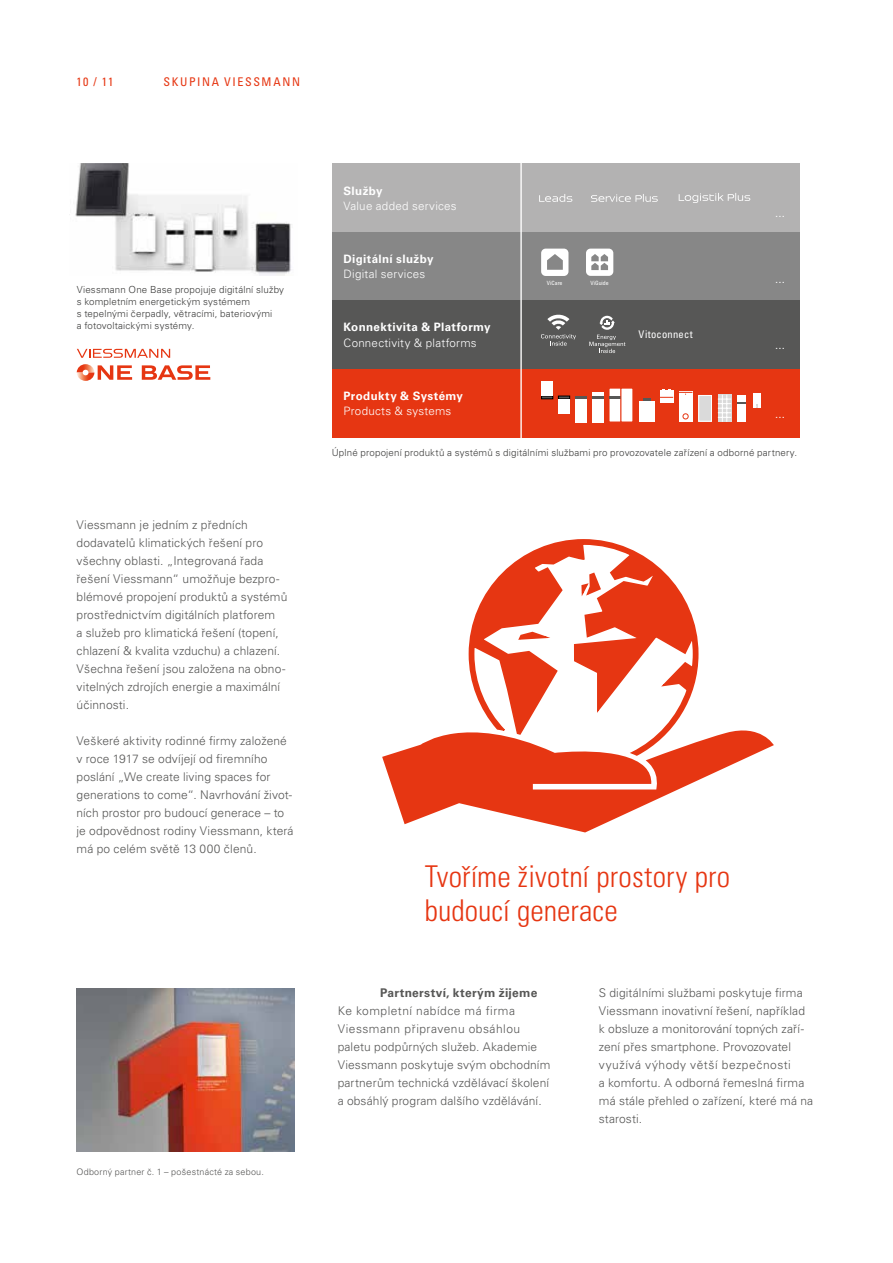
<style>
.page{position:relative;width:893px;height:1263px;background:#fff}
.page>*{position:absolute;margin:0;border:0;box-sizing:border-box;transform-origin:0 0}
.t1{font:30px/34.5px "Univers LTCYR 47 Light Cond";letter-spacing:.005em;color:#e63612}
.t2{font:14.1px "Univers LTCYR 47 Light Cond";color:#fff}
.t3{font:300 12px/18px "Univers LTCYR 45";letter-spacing:.01em;color:#575756}
.t4{font:700 12px "Univers LTCYR 65";letter-spacing:.02em;color:#575756}
.t5{font:condensed 12px "Univers LTCYR 57";letter-spacing:.13em;color:#e63612}
.t6{font:300 11.55px "Univers LTCYR 45";letter-spacing:.02em;color:#fff}
.t7{font:700 11.55px "Univers LTCYR 65";letter-spacing:.03em;color:#fff}
.t8{font:condensed 10.5px "Univers LTCYR 57";letter-spacing:.02em;color:#fff}
.t9{font:300 9.75px/12px "Univers LTCYR 45";letter-spacing:.015em;color:#3c3c3b}
.t10{font:300 9px "Univers LTCYR 45";letter-spacing:.02em;color:#575756}
.t11{font:condensed 5.85px "Univers LTCYR 57";color:#fff}
</style>
<div class="page">
<img style="left:75px;top:163px;width:217px;height:113px">
<svg style="left:77px;top:349px;width:93px;height:9px"></svg>
<svg style="left:98px;top:365px;width:34px;height:15px"></svg>
<svg style="left:142px;top:365px;width:68px;height:15px"></svg>
<img style="left:77px;top:364px;width:17px;height:17px">
<img style="left:77px;top:989px;width:217px;height:162px">
<svg style="left:468px;top:539px;width:231px;height:184px"></svg>
<svg style="left:517px;top:631px;width:37px;height:10px"></svg>
<svg style="left:580px;top:571px;width:22px;height:28px"></svg>
<svg style="left:382px;top:723px;width:392px;height:109px"></svg>
<div style="left:332px;top:164px;width:468px;height:68px;background:#b3b2b2"></div>
<div style="left:332px;top:232px;width:468px;height:69px;background:#878787"></div>
<div style="left:332px;top:301px;width:468px;height:68px;background:#575756"></div>
<div style="left:332px;top:369px;width:468px;height:68px;background:#e63612"></div>
<hr style="left:520px;top:159px;width:2px;height:281px;background:#fff">
<svg style="left:541px;top:314px;width:35px;height:32px"></svg>
<svg style="left:718px;top:395px;width:13px;height:27px"></svg>
<div style="left:639px;top:401px;width:15px;height:21px;background:#fff"></div>
<svg style="left:643px;top:398px;width:7px;height:3px"></svg>
<div style="left:753px;top:393px;width:7px;height:15px;background:#fff"></div>
<div style="left:609px;top:388px;width:12px;height:34px;background:#fff;border:1px solid #e63612"></div>
<svg style="left:609px;top:396px;width:12px;height:3px"></svg>
<div style="left:621px;top:388px;width:12px;height:34px;background:#fff"></div>
<div style="left:575px;top:399px;width:11px;height:23px;background:#fff"></div>
<svg style="left:592px;top:396px;width:11px;height:3px"></svg>
<hr style="left:592px;top:392px;width:11px;height:4px;background:#fff">
<div style="left:592px;top:399px;width:11px;height:23px;background:#fff"></div>
<div style="left:558px;top:399px;width:12px;height:14px;background:#fff"></div>
<svg style="left:542px;top:396px;width:44px;height:3px"></svg>
<div style="left:542px;top:381px;width:11px;height:15px;background:#fff"></div>
<div style="left:698px;top:395px;width:14px;height:27px;background:#dadada"></div>
<div style="left:699px;top:395px;width:13px;height:26px;border:1px solid #fff"></div>
<div style="left:679px;top:391px;width:13px;height:31px;background:#fff"></div>
<svg style="left:679px;top:392px;width:13px;height:3px"></svg>
<svg style="left:683px;top:414px;width:5px;height:5px"></svg>
<div style="left:660px;top:390px;width:13px;height:13px;background:#fff"></div>
<svg style="left:660px;top:397px;width:13px;height:1px"></svg>
<div style="left:541px;top:249px;width:27px;height:27px;background:#fff;border-radius:5px"></div>
<svg style="left:547px;top:254px;width:16px;height:16px"></svg>
<div style="left:586px;top:249px;width:27px;height:27px;background:#fff;border-radius:5px"></div>
<svg style="left:591px;top:254px;width:17px;height:16px"></svg>
<div style="left:737px;top:395px;width:9px;height:9px;background:#fff"></div>
<div style="left:737px;top:404px;width:9px;height:9px;background:#fff"></div>
<div style="left:737px;top:413px;width:9px;height:9px;background:#fff"></div>
<svg style="left:737px;top:402px;width:9px;height:2px"></svg>
<svg style="left:589px;top:316px;width:36px;height:37px"></svg>
<svg style="left:539px;top:194px;width:33px;height:8px"></svg>
<svg style="left:591px;top:194px;width:67px;height:8px"></svg>
<svg style="left:679px;top:193px;width:71px;height:10px"></svg>
<p class="t5" style="left:77px;top:74px;width:39px">10 / 11</p>
<p class="t5" style="left:164px;top:74px;width:138px">SKUPINA VIESSMANN</p>
<p class="t9" style="left:77px;top:283px;width:209px">Viessmann One Base propojuje digitální služby s kompletním energetickým systémem<br>s tepelnými čerpadly, větracími, bateriovými<br>a fotovoltaickými systémy.</p>
<p class="t3" style="left:77px;top:516px;width:212px">Viessmann je jedním z předních dodavatelů klimatických řešení pro všechny oblasti. „Integrovaná řada řešení Viessmann“ umožňuje bezpro&shy;blémové propojení produktů a systémů prostřednictvím digitálních platforem<br>a služeb pro klimatická řešení (topení, chlazení &amp; kvalita vzduchu) a chlazení.<br>Všechna řešení jsou založena na obno&shy;vitelných zdrojích energie a maximální účinnosti.</p>
<p class="t3" style="left:77px;top:732px;width:219px">Veškeré aktivity rodinné fi rmy založené v roce 1917 se odvíjejí od fi remního poslání „We create living spaces for generations to come“. Navrhování život&shy;ních prostor pro budoucí generace – to je odpovědnost rodiny Viessmann, která má po celém světě 13 000 členů.</p>
<p class="t10" style="left:77px;top:1166px;width:189px">Odborný partner č. 1 – pošestnácté za sebou.</p>
<p class="t7" style="left:343px;top:183px;width:41px">Služby</p>
<p class="t6" style="left:343px;top:199px;width:115px">Value added services</p>
<p class="t7" style="left:343px;top:251px;width:91px">Digitální služby</p>
<p class="t6" style="left:343px;top:267px;width:83px">Digital services</p>
<p class="t7" style="left:343px;top:319px;width:149px">Konnektivita &amp; Platformy</p>
<p class="t6" style="left:343px;top:335px;width:135px">Connectivity &amp; platforms</p>
<p class="t7" style="left:343px;top:387px;width:121px">Produkty &amp; Systémy</p>
<p class="t6" style="left:343px;top:403px;width:109px">Products &amp; systems</p>
<p class="t11" style="left:547px;top:279px;width:17px">ViCare</p>
<p class="t11" style="left:591px;top:279px;width:20px">ViGuide</p>
<p class="t8" style="left:639px;top:328px;width:56px">Vitoconnect</p>
<p class="t2" style="left:775px;top:202px;width:11px">...</p>
<p class="t2" style="left:775px;top:268px;width:11px">...</p>
<p class="t2" style="left:775px;top:334px;width:11px">...</p>
<p class="t2" style="left:775px;top:404px;width:11px">...</p>
<p class="t9" style="left:332px;top:446px;width:467px">Úplné propojení produktů a systémů s digitálními službami pro provozovatele zařízení a odborné partnery.</p>
<h1 class="t1" style="left:425px;top:857px;width:307px">Tvoříme životní prostory pro budoucí generace</h1>
<p class="t4" style="left:380px;top:985px;width:159px">Partnerství, kterým žijeme</p>
<p class="t3" style="left:338px;top:1002px;width:214px">Ke kompletní nabídce má firma Viessmann připravenu obsáhlou paletu podpůrných služeb. Akademie Viessmann poskytuje svým obchodním partnerům technická vzdělávací školení a obsáhlý program dalšího vzdělávání.</p>
<p class="t3" style="left:599px;top:984px;width:216px">S digitálními službami poskytuje fi rma Viessmann inovativní řešení, například k obsluze a monitorování topných zaří&shy;zení přes smartphone. Provozovatel využívá výhody větší bezpečnosti<br>a komfortu. A odborná řemeslná fi rma má stále přehled o zařízení, které má na starosti.</p>
</div>
